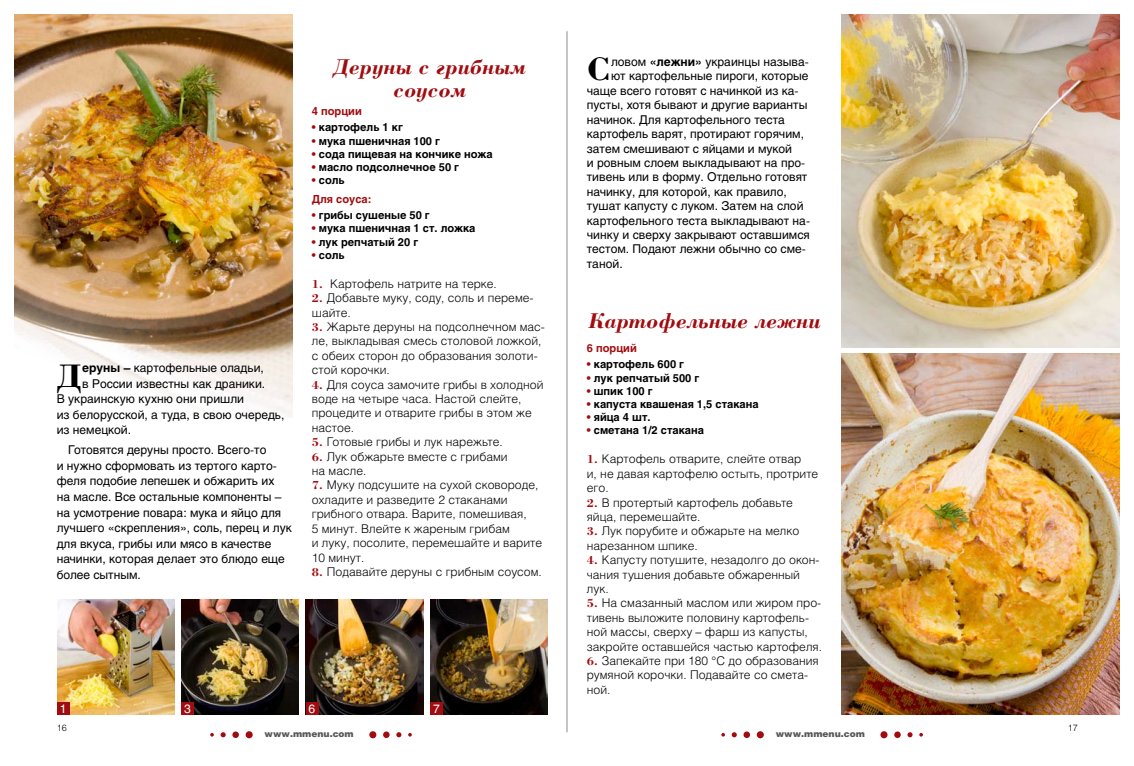
<style>
.page{position:relative;width:1134px;height:766px;background:#fff}
.page>*{position:absolute;margin:0;border:0;box-sizing:border-box;transform-origin:0 0}
.t1{font:700 33.6px "Borjomi C";color:#000;scale:1.05 1}
.t2{font:italic 700 22px/22px "Borjomi C";color:#a10c10;text-align:center}
.t3{font:300 12px/14.4px "Helios";color:#000}
.t4{font:12px/15.6px "Helios";color:#000}
.t5{font:12px "Helios";color:#fff}
.t6{font:700 11px "Helios";color:#000}
.t7{font:700 11px/18.9px "Helios";color:#a10c10}
.t8{font:900 9px "Helios";color:#58595b}
.t9{font:300 9px "Helios";color:#000}
.s1{font-weight:700}
.s2{color:#a10c10}
.s3{color:#000}
.s4{font-family:"Borjomi C";font-weight:700;color:#a10c10}
</style>
<div class="page">
<img style="left:14px;top:14px;width:278px;height:403px">
<img style="left:842px;top:353px;width:278px;height:361px">
<img style="left:842px;top:14px;width:278px;height:333px">
<img style="left:57px;top:599px;width:117px;height:115px">
<div style="left:57px;top:702px;width:13px;height:12px;background:#a10c10"></div>
<img style="left:306px;top:599px;width:117px;height:115px">
<div style="left:306px;top:702px;width:12px;height:12px;background:#a10c10"></div>
<img style="left:181px;top:599px;width:117px;height:115px">
<div style="left:181px;top:702px;width:13px;height:12px;background:#a10c10"></div>
<img style="left:430px;top:599px;width:117px;height:115px">
<div style="left:430px;top:702px;width:13px;height:12px;background:#a10c10"></div>
<hr style="left:567px;top:31px;width:1px;height:701px;background:#8a8c8e">
<div style="left:246px;top:731px;width:7px;height:7px;background:#a10c10;border-radius:50%"></div>
<div style="left:232px;top:731px;width:7px;height:6px;background:#a10c10;border-radius:50%"></div>
<svg style="left:221px;top:732px;width:5px;height:5px"></svg>
<svg style="left:210px;top:733px;width:4px;height:3px"></svg>
<div style="left:369px;top:731px;width:7px;height:7px;background:#a10c10;border-radius:50%"></div>
<div style="left:383px;top:731px;width:7px;height:6px;background:#a10c10;border-radius:50%"></div>
<svg style="left:396px;top:732px;width:5px;height:5px"></svg>
<svg style="left:408px;top:733px;width:4px;height:3px"></svg>
<div style="left:757px;top:731px;width:7px;height:7px;background:#a10c10;border-radius:50%"></div>
<div style="left:743px;top:731px;width:7px;height:6px;background:#a10c10;border-radius:50%"></div>
<svg style="left:732px;top:732px;width:5px;height:5px"></svg>
<svg style="left:721px;top:733px;width:4px;height:3px"></svg>
<div style="left:880px;top:731px;width:7px;height:7px;background:#a10c10;border-radius:50%"></div>
<div style="left:894px;top:731px;width:7px;height:6px;background:#a10c10;border-radius:50%"></div>
<svg style="left:907px;top:732px;width:5px;height:5px"></svg>
<svg style="left:919px;top:733px;width:4px;height:3px"></svg>
<h1 class="t1" style="left:57px;top:355px;width:24px">Д</h1>
<p class="t4" style="left:82px;top:360px;width:183px"><span class="s1">еруны –</span> картофельные оладьи,</p>
<p class="t4" style="left:82px;top:375px;width:185px">в России известны как драники.</p>
<p class="t4" style="left:57px;top:391px;width:189px">В украинскую кухню они пришли</p>
<p class="t4" style="left:57px;top:406px;width:229px">из белорусской, а туда, в свою очередь,</p>
<p class="t4" style="left:57px;top:422px;width:76px">из немецкой.</p>
<p class="t4" style="left:57px;top:442px;width:237px;text-indent:11px">Готовятся деруны просто. Всего-то<br>и нужно сформовать из тертого карто&shy;феля подобие лепешек и обжарить их<br>на масле. Все остальные компоненты – на усмотрение повара: мука и яйцо для лучшего «скрепления», соль, перец и лук для вкуса, грибы или мясо в качестве начинки, которая делает это блюдо еще более сытным.</p>
<h2 class="t2" style="left:333px;top:56px;width:193px">Деруны с грибным соусом</h2>
<p class="t7" style="left:312px;top:102px;width:51px">4 порции</p>
<p class="t6" style="left:312px;top:121px;width:93px"><span class="s2">•</span> картофель 1 кг</p>
<p class="t6" style="left:312px;top:134px;width:130px"><span class="s2">•</span> мука пшеничная 100 г</p>
<p class="t6" style="left:312px;top:147px;width:182px"><span class="s2">•</span> сода пищевая на кончике ножа</p>
<p class="t6" style="left:312px;top:161px;width:149px"><span class="s2">•</span> масло подсолнечное 50 г</p>
<p class="t7" style="left:312px;top:171px;width:61px">• <span class="s3">соль<br></span>Для соуса:</p>
<p class="t6" style="left:312px;top:209px;width:119px"><span class="s2">•</span> грибы сушеные 50 г</p>
<p class="t6" style="left:312px;top:222px;width:165px"><span class="s2">•</span> мука пшеничная 1 ст. ложка</p>
<p class="t6" style="left:312px;top:235px;width:108px"><span class="s2">•</span> лук репчатый 20 г</p>
<p class="t6" style="left:312px;top:248px;width:34px"><span class="s2">•</span> соль</p>
<p class="t3" style="left:312px;top:276px;width:187px"><span class="s4">1.</span> Картофель натрите на терке.</p>
<p class="t3" style="left:312px;top:290px;width:223px"><span class="s4">2.</span> Добавьте муку, соду, соль и переме&shy;шайте.</p>
<p class="t3" style="left:312px;top:319px;width:235px"><span class="s4">3.</span> Жарьте деруны на подсолнечном мас&shy;ле, выкладывая смесь столовой ложкой, с обеих сторон до образования золоти&shy;стой корочки.</p>
<p class="t3" style="left:312px;top:377px;width:233px"><span class="s4">4.</span> Для соуса замочите грибы в холодной воде на четыре часа. Настой слейте, процедите и отварите грибы в этом же настое.</p>
<p class="t3" style="left:312px;top:434px;width:192px"><span class="s4">5.</span> Готовые грибы и лук нарежьте.</p>
<p class="t3" style="left:312px;top:449px;width:197px"><span class="s4">6.</span> Лук обжарьте вместе с грибами на масле.</p>
<p class="t3" style="left:312px;top:477px;width:232px"><span class="s4">7.</span> Муку подсушите на сухой сковороде, охладите и разведите 2 стаканами грибного отвара. Варите, помешивая,<br>5 минут. Влейте к жареным грибам<br>и луку, посолите, перемешайте и варите<br>10 минут.</p>
<p class="t3" style="left:312px;top:564px;width:232px"><span class="s4">8.</span> Подавайте деруны с грибным соусом.</p>
<p class="t5" style="left:60px;top:702px;width:8px">1</p>
<p class="t5" style="left:184px;top:702px;width:8px">3</p>
<p class="t5" style="left:309px;top:702px;width:8px">6</p>
<p class="t5" style="left:433px;top:702px;width:8px">7</p>
<p class="t9" style="left:57px;top:722px;width:12px">16</p>
<p class="t8" style="left:265px;top:727px;width:91px">www.mmenu.com</p>
<h1 class="t1" style="left:587px;top:50px;width:20px">С</h1>
<p class="t4" style="left:611px;top:54px;width:199px">ловом <span class="s1">«лежни»</span> украинцы называ-</p>
<p class="t4" style="left:611px;top:68px;width:199px">ют картофельные пироги, которые</p>
<p class="t4" style="left:587px;top:83px;width:213px">чаще всего готовят с начинкой из ка-</p>
<p class="t4" style="left:587px;top:97px;width:222px">пусты, хотя бывают и другие варианты</p>
<p class="t4" style="left:587px;top:111px;width:200px">начинок. Для картофельного теста</p>
<p class="t4" style="left:587px;top:126px;width:219px">картофель варят, протирают горячим,</p>
<p class="t4" style="left:587px;top:140px;width:207px">затем смешивают с яйцами и мукой</p>
<p class="t4" style="left:587px;top:155px;width:220px">и ровным слоем выкладывают на про-</p>
<p class="t4" style="left:587px;top:169px;width:222px">тивень или в форму. Отдельно готовят</p>
<p class="t4" style="left:587px;top:183px;width:202px">начинку, для которой, как правило,</p>
<p class="t4" style="left:587px;top:198px;width:218px">тушат капусту с луком. Затем на слой</p>
<p class="t4" style="left:587px;top:212px;width:225px">картофельного теста выкладывают на-</p>
<p class="t4" style="left:587px;top:227px;width:224px">чинку и сверху закрывают оставшимся</p>
<p class="t4" style="left:587px;top:241px;width:220px">тестом. Подают лежни обычно со сме-</p>
<p class="t4" style="left:587px;top:255px;width:37px">таной.</p>
<h2 class="t2" style="left:588px;top:309px;width:234px">Картофельные лежни</h2>
<p class="t7" style="left:587px;top:339px;width:51px">6 порций</p>
<p class="t6" style="left:587px;top:358px;width:99px"><span class="s2">•</span> картофель 600 г</p>
<p class="t6" style="left:587px;top:371px;width:114px"><span class="s2">•</span> лук репчатый 500 г</p>
<p class="t6" style="left:587px;top:384px;width:67px"><span class="s2">•</span> шпик 100 г</p>
<p class="t6" style="left:587px;top:397px;width:173px"><span class="s2">•</span> капуста квашеная 1,5 стакана</p>
<p class="t6" style="left:587px;top:411px;width:65px"><span class="s2">•</span> яйца 4 шт.</p>
<p class="t6" style="left:587px;top:424px;width:119px"><span class="s2">•</span> сметана 1/2 стакана</p>
<p class="t3" style="left:587px;top:451px;width:233px"><span class="s4">1.</span> Картофель отварите, слейте отвар<br>и, не давая картофелю остыть, протрите его.</p>
<p class="t3" style="left:587px;top:494px;width:208px"><span class="s4">2.</span> В протертый картофель добавьте яйца, перемешайте.</p>
<p class="t3" style="left:587px;top:523px;width:214px"><span class="s4">3.</span> Лук порубите и обжарьте на мелко нарезанном шпике.</p>
<p class="t3" style="left:587px;top:552px;width:234px"><span class="s4">4.</span> Капусту потушите, незадолго до окон&shy;чания тушения добавьте обжаренный лук.</p>
<p class="t3" style="left:587px;top:595px;width:237px"><span class="s4">5.</span> На смазанный маслом или жиром про&shy;тивень выложите половину картофель&shy;ной массы, сверху – фарш из капусты, закройте оставшейся частью картофеля.</p>
<p class="t3" style="left:587px;top:653px;width:233px"><span class="s4">6.</span> Запекайте при 180 °С до образования румяной корочки. Подавайте со смета&shy;ной.</p>
<p class="t8" style="left:776px;top:727px;width:91px">www.mmenu.com</p>
<p class="t9" style="left:1068px;top:722px;width:12px">17</p>
</div>
